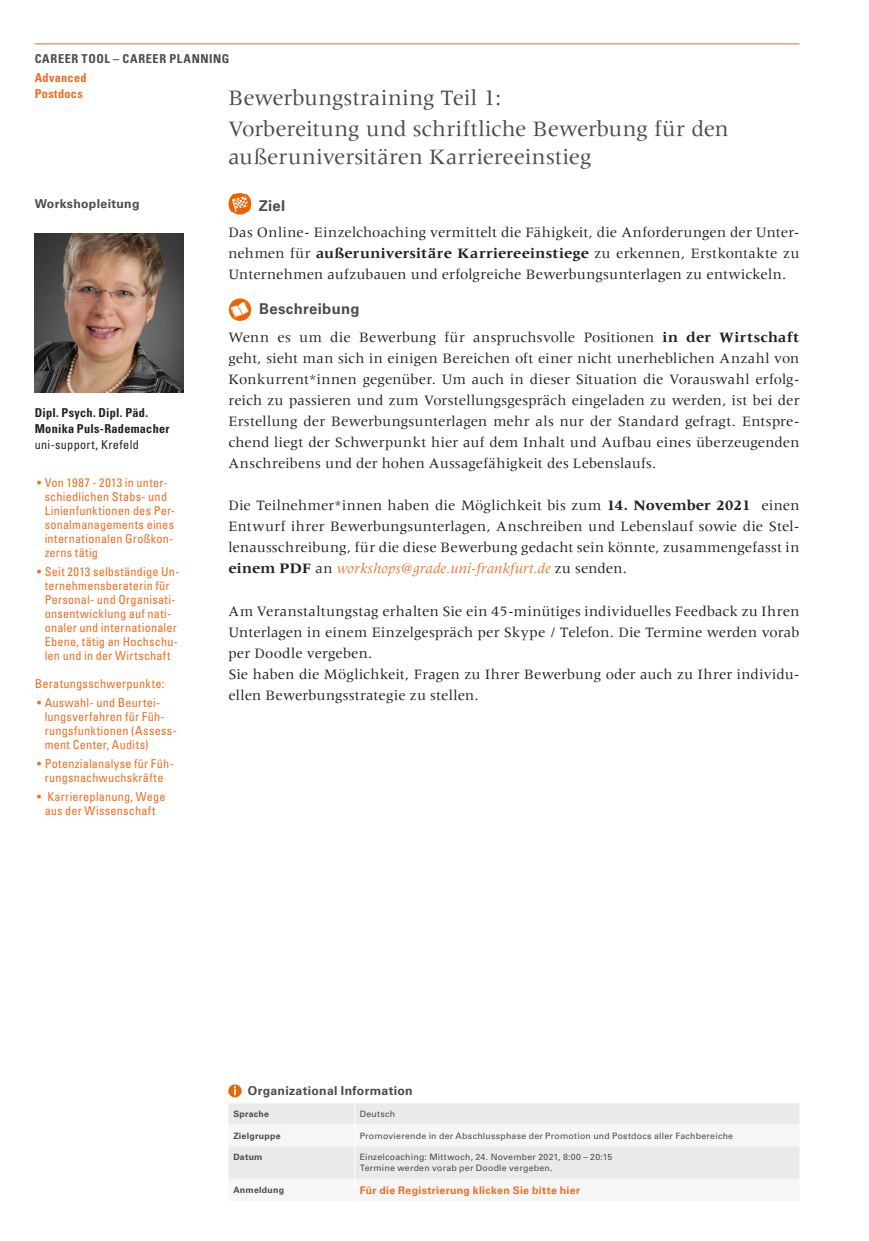
<style>
.page{position:relative;width:869px;height:1241px;background:#fff}
.page>*{position:absolute;margin:0;border:0;box-sizing:border-box;transform-origin:0 0}
.Kurse{font:22.75px/28px "Meridien LT Std";letter-spacing:-.005em;color:#4c4b46}
.mengentext{font:14.88px/21px "Meridien LT Std";letter-spacing:.005em;color:#231f20;text-align:justify}
.mengentext-2{font:700 14.88px "Univers LT Std";letter-spacing:.02em;color:#4c4b46}
.Objective_Descriptio{font:700 14.88px "Univers LT Std";color:#4c4b46}
.Trainer_Biografie{font:condensed 12.25px/14px "Univers LT Std";letter-spacing:.02em;color:#ef6d20;text-align:center}
.Trainer_Name{font:700 condensed 12.25px/15.8px "Univers LT Std";letter-spacing:.02em;color:#231f20}
.Kopf_Tools{font:700 condensed 12.25px "Univers LT Std";letter-spacing:.05em;color:#4c4b46}
.Tabelle_Headline{font:700 12.25px "Univers LT Std";letter-spacing:.025em;color:#4c4b46}
.Kopf_links_Einstufun{font:700 condensed 12.25px "Univers LT Std";letter-spacing:.025em;color:#ef6d20}
.Headlines__Trainer{font:700 12.25px "Univers LT Std";letter-spacing:.025em;color:#4c4b46}
.Tabelle_Mengentext{font:700 10.5px "Univers LT Std";letter-spacing:.03em;color:#ef6d20}
.Tabelle_Mengentext-2{font:8.75px "Univers LT Std";letter-spacing:.03em;color:#4c4b46}
.Tabelle_Bold{font:700 8.75px "Univers LT Std";letter-spacing:.03em;color:#4c4b46}
.s1{font-weight:400}
.s2{font-family:"Meridien";font-weight:700}
.s3{font-style:italic;color:#ef6d20}
</style>
<div class="page">
<hr style="left:35px;top:43px;width:764px;height:1px;background:#ef6d20">
<img style="left:228px;top:192px;width:23px;height:23px">
<img style="left:228px;top:298px;width:24px;height:22px">
<svg style="left:228px;top:1084px;width:13px;height:13px"></svg>
<svg style="left:228px;top:1103px;width:571px;height:76px"></svg>
<hr style="left:228px;top:1124px;width:126px;height:1px;background:#fff">
<img style="left:35px;top:234px;width:149px;height:158px">
<p class="Kopf_Tools" style="left:35px;top:52px;width:196px">CAREER TOOL – CAREER PLANNING</p>
<p class="Kopf_links_Einstufun" style="left:35px;top:70px;width:53px">Advanced</p>
<p class="Kopf_links_Einstufun" style="left:35px;top:86px;width:50px">Postdocs</p>
<p class="Kurse" style="left:228px;top:84px;width:274px">Bewerbungstraining Teil 1:</p>
<p class="Kurse" style="left:228px;top:114px;width:501px">Vorbereitung und schriftliche Bewerbung für den außeruniversitären Karriereeinstieg</p>
<p class="Headlines__Trainer" style="left:35px;top:197px;width:106px">Workshopleitung</p>
<p class="Trainer_Name" style="left:35px;top:405px;width:136px">Dipl. Psych. Dipl. Päd.<br>Monika Puls-Rademacher <span class="s1">uni-support, Krefeld</span></p>
<p class="Trainer_Biografie" style="left:45px;top:475px;width:132px;text-align:left;text-indent:-7px">• Von 1987 - 2013 in unter&shy;schiedlichen Stabs- und<br>Linienfunktionen des Per&shy;sonalmanagements eines internationalen Großkon&shy;zerns tätig</p>
<p class="Trainer_Biografie" style="left:37px;top:564px;width:144px">• Seit 2013 selbständige Un&shy;ternehmensberaterin für<br>Personal- und Organisati&shy;onsentwicklung auf nati&shy;onaler und internationaler<br>Ebene, tätig an Hochschu&shy;len und in der Wirtschaft</p>
<p class="Trainer_Biografie" style="left:35px;top:676px;width:131px">Beratungsschwerpunkte:</p>
<p class="Trainer_Biografie" style="left:45px;top:695px;width:133px;text-align:left;text-indent:-7px">• Auswahl- und Beurtei&shy;lungsverfahren für Füh&shy;rungsfunktionen (Assess&shy;ment Center, Audits)</p>
<p class="Trainer_Biografie" style="left:37px;top:756px;width:138px">• Potenzialanalyse für Füh&shy;rungsnachwuchskräfte</p>
<p class="Trainer_Biografie" style="left:37px;top:789px;width:130px">• Karriereplanung, Wege aus der Wissenschaft</p>
<p class="Objective_Descriptio" style="left:259px;top:197px;width:28px">Ziel</p>
<p class="mengentext" style="left:228px;top:222px;width:572px">Das Online- Einzelchoaching vermittelt die Fähigkeit, die Anforderungen der Unter&shy;nehmen für <span class="s2">außeruniversitäre Karriereeinstiege</span> zu erkennen, Erstkontakte zu Unternehmen aufzubauen und erfolgreiche Bewerbungsunterlagen zu entwickeln.</p>
<p class="mengentext-2" style="left:259px;top:300px;width:102px">Beschreibung</p>
<p class="mengentext" style="left:228px;top:327px;width:572px">Wenn es um die Bewerbung für anspruchsvolle Positionen <span class="s2">in der Wirtschaft </span>geht, sieht man sich in einigen Bereichen oft einer nicht unerheblichen Anzahl von Konkurrent*innen gegenüber. Um auch in dieser Situation die Vorauswahl erfolg&shy;reich zu passieren und zum Vorstellungsgespräch eingeladen zu werden, ist bei der Erstellung der Bewerbungsunterlagen mehr als nur der Standard gefragt. Entspre&shy;chend liegt der Schwerpunkt hier auf dem Inhalt und Aufbau eines überzeugenden Anschreibens und der hohen Aussagefähigkeit des Lebenslaufs.</p>
<p class="mengentext" style="left:228px;top:495px;width:572px">Die Teilnehmer*innen haben die Möglichkeit bis zum <span class="s2">14. November 2021</span> einen Entwurf ihrer Bewerbungsunterlagen, Anschreiben und Lebenslauf sowie die Stel&shy;lenausschreibung, für die diese Bewerbung gedacht sein könnte, zusammengefasst in <span class="s2">einem PDF</span> an <span class="s3">workshops@grade.uni-frankfurt.de</span> zu senden.</p>
<p class="mengentext" style="left:228px;top:600px;width:572px">Am Veranstaltungstag erhalten Sie ein 45-minütiges individuelles Feedback zu Ihren</p>
<p class="mengentext" style="left:228px;top:621px;width:572px">Unterlagen in einem Einzelgespräch per Skype / Telefon. Die Termine werden vorab per Doodle vergeben.</p>
<p class="mengentext" style="left:228px;top:663px;width:572px">Sie haben die Möglichkeit, Fragen zu Ihrer Bewerbung oder auch zu Ihrer individu&shy;ellen Bewerbungsstrategie zu stellen.</p>
<p class="Tabelle_Headline" style="left:248px;top:1083px;width:166px">Organizational Information</p>
<p class="Tabelle_Bold" style="left:233px;top:1108px;width:37px">Sprache</p>
<p class="Tabelle_Mengentext-2" style="left:359px;top:1108px;width:37px">Deutsch</p>
<p class="Tabelle_Bold" style="left:233px;top:1130px;width:49px">Zielgruppe</p>
<p class="Tabelle_Mengentext-2" style="left:359px;top:1130px;width:375px">Promovierende in der Abschlussphase der Promotion und Postdocs aller Fachbereiche</p>
<p class="Tabelle_Bold" style="left:233px;top:1151px;width:31px">Datum</p>
<p class="Tabelle_Mengentext-2" style="left:359px;top:1151px;width:254px">Einzelcoaching: Mittwoch, 24. November 2021, 8:00 – 20:15</p>
<p class="Tabelle_Mengentext-2" style="left:359px;top:1162px;width:194px">Termine werden vorab per Doodle vergeben.</p>
<p class="Tabelle_Bold" style="left:233px;top:1184px;width:52px">Anmeldung</p>
<p class="Tabelle_Mengentext" style="left:359px;top:1183px;width:222px">Für die Registrierung klicken Sie bitte hier</p>
</div>
